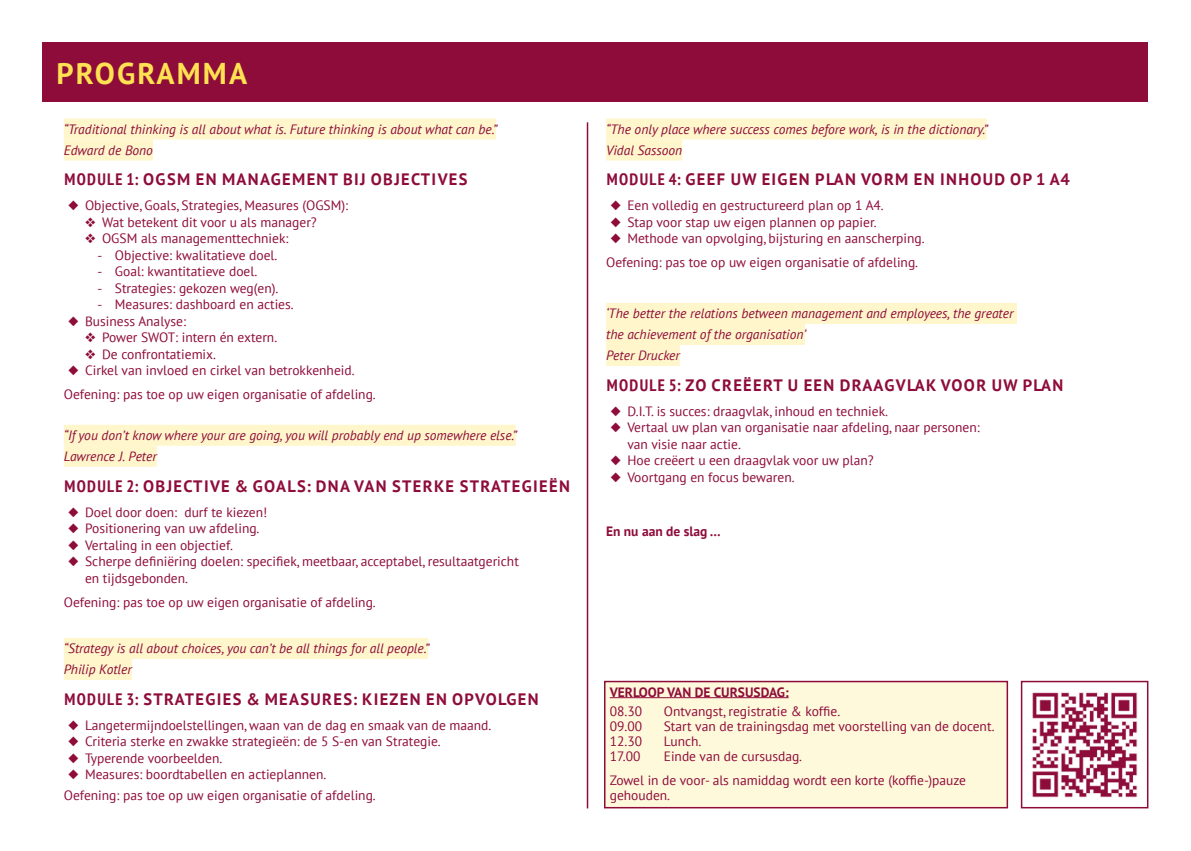
<style>
.page{position:relative;width:1191px;height:851px;background:#fff}
.page>*{position:absolute;margin:0;border:0;box-sizing:border-box;transform-origin:0 0}
.t1{font:700 30px "PT Sans";letter-spacing:.07em;color:#ffe152}
.t2{font:700 16.5px "PT Sans";letter-spacing:.08em;color:#8e0c3a}
.t3{font:13.5px/24px "PT Sans";color:#8e0c3a}
.t4{font:italic 13.5px/21px "PT Sans";color:#8e0c3a}
.t5{font:700 13.5px "PT Sans";color:#8e0c3a}
.s1{font-stretch:condensed}
.s2{font-family:"Myriad Pro"}
</style>
<div class="page">
<div style="left:43px;top:43px;width:1105px;height:59px;background:#8e0c3a"></div>
<div style="left:64px;top:118px;width:432px;height:21px;background:#fff6cb"></div>
<div style="left:64px;top:139px;width:89px;height:21px;background:#fff6cb"></div>
<div style="left:64px;top:424px;width:452px;height:21px;background:#fff6cb"></div>
<div style="left:64px;top:445px;width:93px;height:21px;background:#fff6cb"></div>
<div style="left:64px;top:637px;width:364px;height:21px;background:#fff6cb"></div>
<div style="left:64px;top:658px;width:68px;height:21px;background:#fff6cb"></div>
<div style="left:606px;top:118px;width:380px;height:21px;background:#fff6cb"></div>
<div style="left:606px;top:139px;width:76px;height:21px;background:#fff6cb"></div>
<div style="left:606px;top:303px;width:411px;height:21px;background:#fff6cb"></div>
<div style="left:606px;top:324px;width:199px;height:21px;background:#fff6cb"></div>
<div style="left:606px;top:345px;width:74px;height:21px;background:#fff6cb"></div>
<hr style="left:587px;top:122px;width:1px;height:686px;background:#8e0c3a">
<div style="left:605px;top:681px;width:402px;height:126px;background:#fff9dc"></div>
<hr style="left:610px;top:697px;width:178px;height:1px;background:#8e0c3a">
<div style="left:604px;top:680px;width:404px;height:128px;border:2px solid #8e0c3a"></div>
<img style="left:1032px;top:692px;width:105px;height:105px">
<div style="left:1020px;top:680px;width:128px;height:128px;border:2px solid #8e0c3a"></div>
<h1 class="t1" style="left:56px;top:53px;width:192px">PROGRAMMA</h1>
<p class="t4" style="left:64px;top:118px;width:435px">“Traditional thinking is all about what is. Future thinking is about what can be.”<br>Edward de Bono</p>
<p class="t2" style="left:64px;top:168px;width:405px"><span class="s1">MODULE 1:</span> OGSM EN MANAGEMENT BIJ OBJECTIVES</p>
<p class="t3" style="left:68px;top:193px;width:282px">◆ Objective, Goals, Strategies, Measures (OGSM):</p>
<p class="t3" style="left:85px;top:210px;width:233px">❖ Wat betekent dit voor u als manager?</p>
<p class="t3" style="left:85px;top:226px;width:205px">❖ OGSM als managementtechniek:</p>
<p class="t3" style="left:98px;top:243px;width:181px"><span class="s2">-</span> Objective: kwalitatieve doel.</p>
<p class="t3" style="left:98px;top:259px;width:161px"><span class="s2">-</span> Goal: kwantitatieve doel.</p>
<p class="t3" style="left:98px;top:276px;width:182px"><span class="s2">-</span> Strategies: gekozen weg(en).</p>
<p class="t3" style="left:98px;top:292px;width:197px"><span class="s2">-</span> Measures: dashboard en acties.</p>
<p class="t3" style="left:68px;top:309px;width:119px">◆ Business Analyse:</p>
<p class="t3" style="left:85px;top:325px;width:194px">❖ Power SWOT: intern én extern.</p>
<p class="t3" style="left:85px;top:342px;width:132px">❖ De confrontatiemix.</p>
<p class="t3" style="left:64px;top:358px;width:313px;text-indent:4px">◆ Cirkel van invloed en cirkel van betrokkenheid.<br>Oefening: pas toe op uw eigen organisatie of afdeling.</p>
<p class="t4" style="left:64px;top:424px;width:454px">“If you don’t know where your are going, you will probably end up somewhere else.”<br>Lawrence J. Peter</p>
<p class="t2" style="left:64px;top:474px;width:457px"><span class="s1">MODULE 2:</span> OBJECTIVE &amp; GOALS: DNA VAN STERKE STRATEGIE</p>
<p class="t2" style="left:549px;top:474px;width:20px">ËN</p>
<p class="t3" style="left:68px;top:499px;width:201px">◆ Doel door doen: durf te kiezen!</p>
<p class="t3" style="left:68px;top:516px;width:193px">◆ Positionering van uw afdeling.</p>
<p class="t3" style="left:68px;top:532px;width:166px">◆ Vertaling in een objectief.</p>
<p class="t3" style="left:85px;top:552px;width:435px;line-height:16.5px;text-indent:-17px">◆ Scherpe definiëring doelen: specifiek, meetbaar, acceptabel, resultaatgericht en tijdsgebonden.</p>
<p class="t3" style="left:64px;top:589px;width:313px">Oefening: pas toe op uw eigen organisatie of afdeling.</p>
<p class="t4" style="left:64px;top:637px;width:367px">“Strategy is all about choices, you can’t be all things for all people.”<br>Philip Kotler</p>
<p class="t2" style="left:64px;top:687px;width:433px"><span class="s1">MODULE 3:</span> STRATEGIES &amp; MEASURES: KIEZEN EN OPVOLGEN</p>
<p class="t3" style="left:68px;top:712px;width:425px">◆ Langetermijndoelstellingen, waan van de dag en smaak van de maand.</p>
<p class="t3" style="left:68px;top:729px;width:374px">◆ Criteria sterke en zwakke strategieën: de 5 S-en van Strategie.</p>
<p class="t3" style="left:68px;top:745px;width:156px">◆ Typerende voorbeelden.</p>
<p class="t3" style="left:64px;top:763px;width:313px;line-height:21px;text-indent:4px">◆ Measures: boordtabellen en actieplannen.<br>Oefening: pas toe op uw eigen organisatie of afdeling.</p>
<p class="t4" style="left:606px;top:118px;width:383px">“The only place where success comes before work, is in the dictionary.”<br>Vidal Sassoon</p>
<p class="t2" style="left:607px;top:168px;width:464px"><span class="s1">MODULE 4:</span> GEEF UW EIGEN PLAN VORM EN INHOUD OP 1 A4</p>
<p class="t3" style="left:610px;top:193px;width:275px">◆ Een volledig en gestructureerd plan op 1 A4.</p>
<p class="t3" style="left:610px;top:210px;width:268px">◆ Stap voor stap uw eigen plannen op papier.</p>
<p class="t3" style="left:606px;top:226px;width:320px;text-align:center">◆ Methode van opvolging, bijsturing en aanscherping.<br>Oefening: pas toe op uw eigen organisatie of afdeling.</p>
<p class="t4" style="left:606px;top:302px;width:409px">‘The better the relations between management and employees, the greater the achievement of the organisation’<br>Peter Drucker</p>
<p class="t2" style="left:607px;top:374px;width:208px"><span class="s1">MODULE 5:</span> ZO CREËERT U EEN</p>
<p class="t2" style="left:840px;top:374px;width:225px">DRAAGVLAK VOOR UW PLAN</p>
<p class="t3" style="left:610px;top:398px;width:279px">◆ D.I.T. is succes: draagvlak, inhoud en techniek.</p>
<p class="t3" style="left:627px;top:419px;width:354px;line-height:16.5px;text-indent:-17px">◆ Vertaal uw plan van organisatie naar afdeling, naar personen: van visie naar actie.</p>
<p class="t3" style="left:610px;top:448px;width:265px">◆ Hoe creëert u een draagvlak voor uw plan?</p>
<p class="t3" style="left:610px;top:464px;width:186px">◆ Voortgang en focus bewaren.</p>
<p class="t5" style="left:606px;top:522px;width:116px">EN NU AAN DE SLAG …</p>
<p class="t5" style="left:610px;top:682px;width:180px">VERLOOP VAN DE CURSUSDAG:</p>
<p class="t3" style="left:610px;top:698px;width:34px">08.30</p>
<p class="t3" style="left:664px;top:698px;width:178px">Ontvangst, registratie &amp; koffie.</p>
<p class="t3" style="left:610px;top:713px;width:34px">09.00</p>
<p class="t3" style="left:664px;top:713px;width:332px">Start van de trainingsdag met voorstelling van de docent.</p>
<p class="t3" style="left:610px;top:728px;width:34px">12.30</p>
<p class="t3" style="left:664px;top:728px;width:39px">Lunch.</p>
<p class="t3" style="left:610px;top:743px;width:32px">17.00</p>
<p class="t3" style="left:610px;top:744px;width:358px;line-height:23.5px;text-indent:54px">Einde van de cursusdag.<br>Zowel in de voor- als namiddag wordt een korte (koffie-)pauze</p>
<p class="t3" style="left:610px;top:782px;width:62px">gehouden.</p>
</div>
